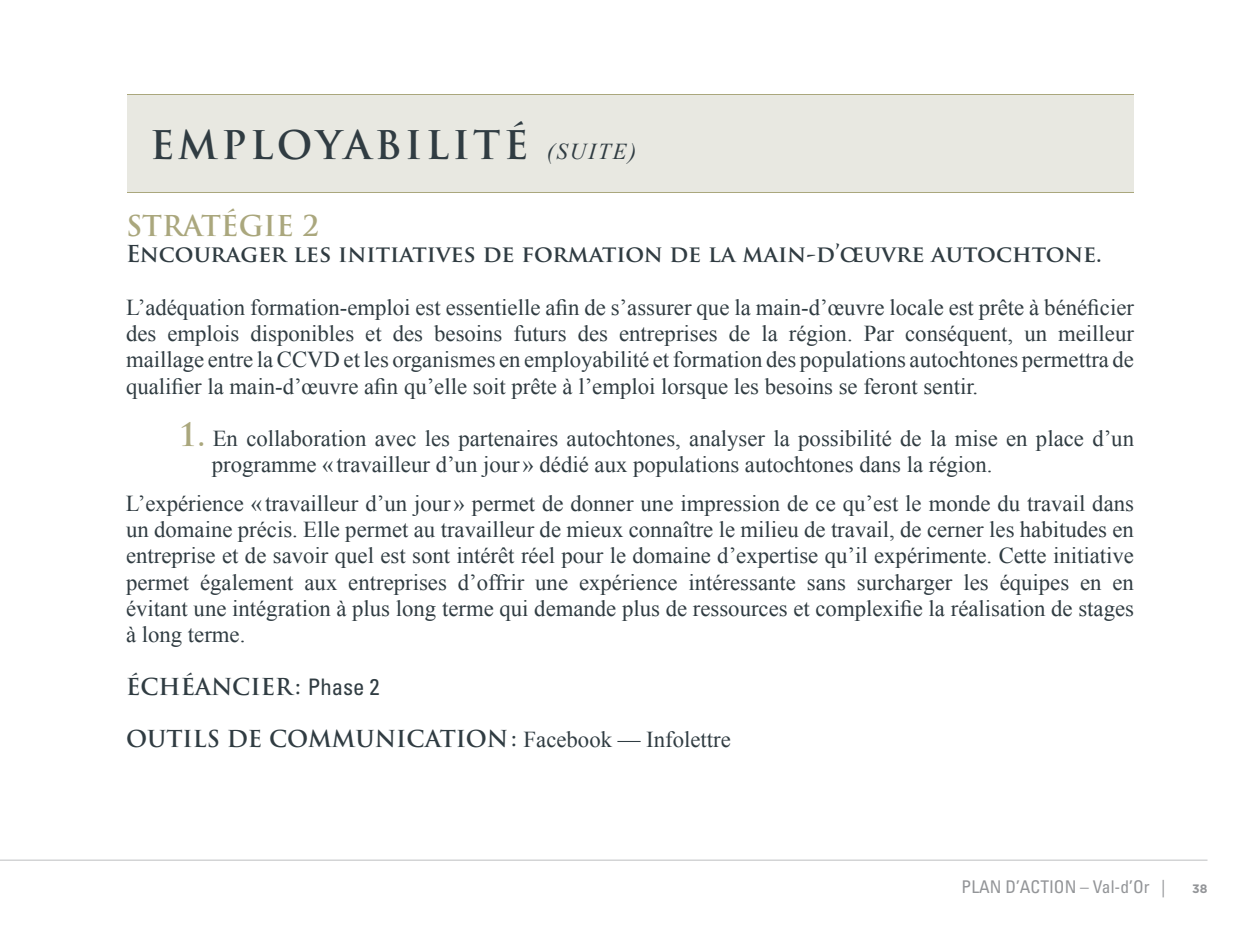
<style>
.page{position:relative;width:1260px;height:945px;background:#fff}
.page>*{position:absolute;margin:0;border:0;box-sizing:border-box;transform-origin:0 0}
.t1{font:700 38.5px "Trajan Pro";letter-spacing:.09em;color:#303c42}
.t2{font:700 28px "Trajan Pro";color:#aaa77d}
.t3{font:22.75px/26.2px "Times New Roman";color:#303c42;text-align:justify}
.t4{font:700 22.75px "Trajan Pro";color:#303c42}
.t5{font:italic 22.75px "Times New Roman";color:#303c42}
.t6{font:condensed 17.5px "Univers";color:#939598}
.t7{font:700 12.25px "Gotham";color:#939598}
.s1{font-family:"Trajan Pro";font-weight:700;font-style:normal;font-size:38.5px}
.s2{font-family:"Trajan Pro";font-weight:700;font-size:31.5px;color:#aaa77d}
.s3{font-family:"Univers";font-weight:400;font-stretch:condensed}
.s4{font-family:"Times New Roman";font-weight:400}
</style>
<div class="page">
<hr style="left:0;top:860px;width:1208px;height:1px;background:#bcbec0">
<div style="left:127px;top:95px;width:1007px;height:97px;background:#e8e8e1"></div>
<hr style="left:127px;top:94px;width:1007px;height:1px;background:#aaa77d">
<hr style="left:127px;top:192px;width:1007px;height:1px;background:#aaa77d">
<h1 class="t1" style="left:150px;top:121px;width:222px">EMPLOYABILIT</h1>
<p class="t5" style="left:504px;top:136px;width:134px"><span class="s1">É</span> (SUITE)</p>
<p class="t2" style="left:126px;top:208px;width:195px">Stratégie 2</p>
<p class="t4" style="left:126px;top:240px;width:977px">Encourager les initiatives de formation de la main-d’œuvre autochtone.</p>
<p class="t3" style="left:126px;top:294px;width:1010px">L’adéquation formation-emploi est essentielle afin de s’assurer que la main-d’œuvre locale est prête à bénéficier des emplois disponibles et des besoins futurs des entreprises de la région. Par conséquent, un meilleur maillage entre la CCVD et les organismes en employabilité et formation des populations autochtones permettra de qualifier la main-d’œuvre afin qu’elle soit prête à l’emploi lorsque les besoins se feront sentir.</p>
<p class="t3" style="left:212px;top:425px;width:924px;text-indent:-33px"><span class="s2">1.</span> En collaboration avec les partenaires autochtones, analyser la possibilité de la mise en place d’un programme «travailleur d’un jour» dédié aux populations autochtones dans la région.</p>
<p class="t3" style="left:126px;top:490px;width:1010px">L’expérience «travailleur d’un jour » permet de donner une impression de ce qu’est le monde du travail dans un domaine précis. Elle permet au travailleur de mieux connaître le milieu de travail, de cerner les habitudes en entreprise et de savoir quel est sont intérêt réel pour le domaine d’expertise qu’il expérimente. Cette initiative permet également aux entreprises d’offrir une expérience intéressante sans surcharger les équipes en en évitant une intégration à plus long terme qui demande plus de ressources et complexifie la réalisation de stages à long terme.</p>
<p class="t4" style="left:126px;top:672px;width:255px">Échéancier: <span class="s3">Phase 2</span></p>
<p class="t4" style="left:126px;top:725px;width:606px">Outils de communication: <span class="s4">Facebook — Infolettre</span></p>
<p class="t6" style="left:962px;top:875px;width:205px">PLAN D’ACTION – Val-d’Or |</p>
<p class="t7" style="left:1192px;top:881px;width:17px">38</p>
</div>
